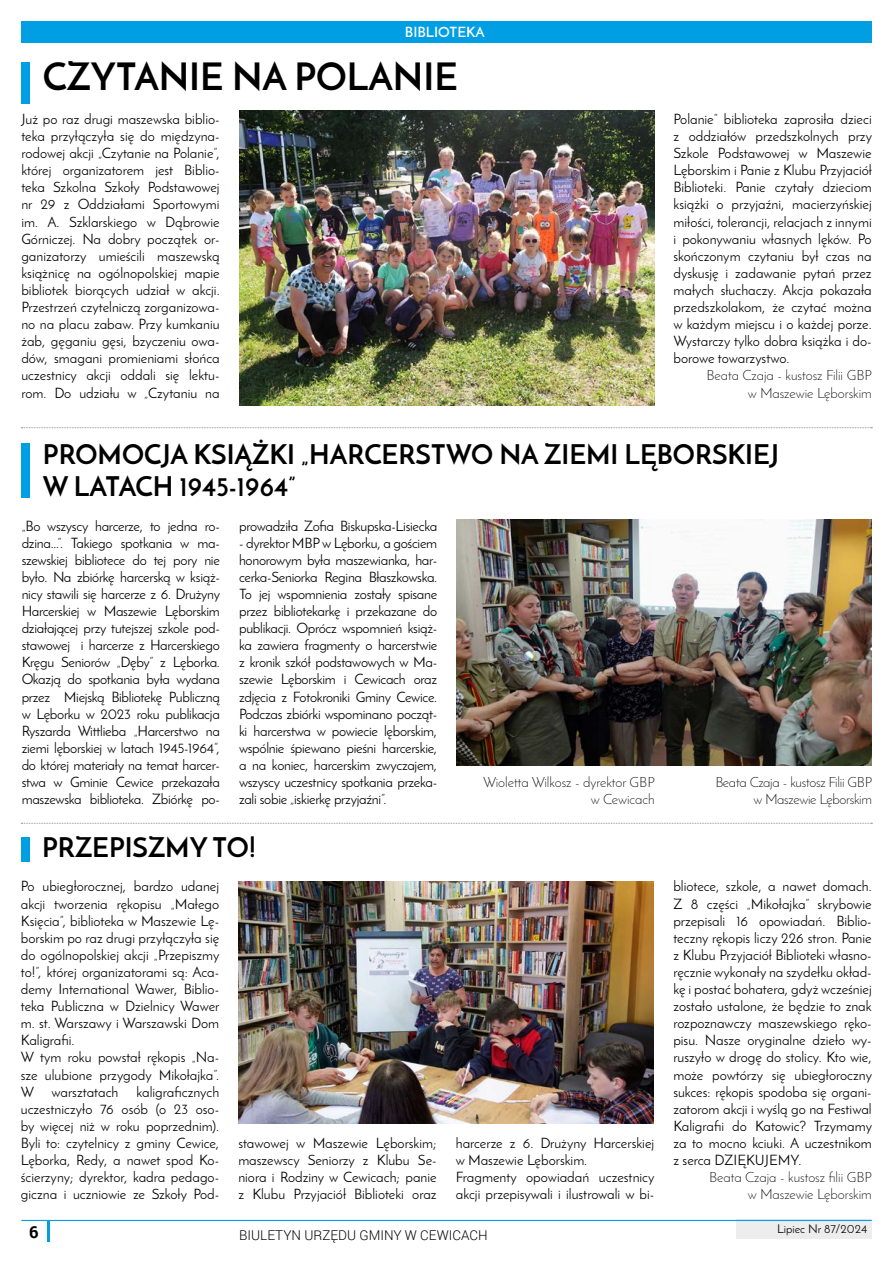
<style>
.page{position:relative;width:893px;height:1263px;background:#fff}
.page>*{position:absolute;margin:0;border:0;box-sizing:border-box;transform-origin:0 0}
.t1{font:700 37.5px "Josefin Sans";color:#000}
.t2{font:700 27px/32.4px "Josefin Sans";color:#000}
.t3{font:700 16.5px "Roboto";color:#000}
.t4{font:14.25px/17.1px "Josefin Sans";color:#000;text-align:justify}
.t5{font:300 14.25px/17.1px "Josefin Sans";color:#000;text-align:right}
.t6{font:300 14.25px/17.1px "Josefin Sans";letter-spacing:-.02em;color:#000;text-align:right}
.t7{font:14.25px "Josefin Sans";letter-spacing:-.02em;color:#000}
.t8{font:600 14.25px "Josefin Sans";color:#fff}
.t9{font:300 13.5px "Roboto";color:#000}
.t10{font:12px "Josefin Sans";color:#000}
</style>
<div class="page">
<div style="left:736px;top:1220px;width:136px;height:19px;background:#ededed"></div>
<hr style="left:21px;top:1220px;width:851px;height:1px;background:#009fe3">
<hr style="left:47px;top:1220px;width:3px;height:22px;background:#009fe3">
<div style="left:22px;top:444px;width:8px;height:54px;background:#009fe3"></div>
<div style="left:21px;top:837px;width:9px;height:24px;background:#009fe3"></div>
<img style="left:239px;top:110px;width:415px;height:295px">
<img style="left:456px;top:520px;width:416px;height:245px">
<img style="left:239px;top:881px;width:415px;height:243px">
<svg style="left:21px;top:823px;width:851px;height:1px"></svg>
<svg style="left:21px;top:427px;width:851px;height:1px"></svg>
<div style="left:22px;top:21px;width:850px;height:22px;background:#009fe3"></div>
<div style="left:22px;top:62px;width:8px;height:42px;background:#009fe3"></div>
<p class="t8" style="left:405px;top:23px;width:81px">BIBLIOTEKA</p>
<h1 class="t1" style="left:43px;top:53px;width:416px">CZYTANIE NA POLANIE</h1>
<p class="t4" style="left:21px;top:110px;width:200px">Już po raz drugi maszewska biblio&shy;teka przyłączyła się do międzyna&shy;rodowej akcji „Czytanie na Polanie”, której organizatorem jest Biblio&shy;teka Szkolna Szkoły Podstawowej nr 29 z Oddziałami Sportowymi im. A. Szklarskiego w Dąbrowie Górniczej. Na dobry początek or&shy;ganizatorzy umieścili maszewską książnicę na ogólnopolskiej mapie bibliotek biorących udział w akcji.<br>Przestrzeń czytelniczą zorganizowa&shy;no na placu zabaw. Przy kumkaniu żab, gęganiu gęsi, bzyczeniu owa&shy;dów, smagani promieniami słońca uczestnicy akcji oddali się lektu&shy;rom. Do udziału w „Czytaniu na</p>
<p class="t4" style="left:673px;top:110px;width:200px">Polanie” biblioteka zaprosiła dzieci z oddziałów przedszkolnych przy Szkole Podstawowej w Maszewie Lęborskim i Panie z Klubu Przyjaciół Biblioteki. Panie czytały dzieciom książki o przyjaźni, macierzyńskiej miłości, tolerancji, relacjach z innymi i pokonywaniu własnych lęków. Po skończonym czytaniu był czas na dyskusję i zadawanie pytań przez małych słuchaczy. Akcja pokazała przedszkolakom, że czytać można w każdym miejscu i o każdej porze.<br>Wystarczy tylko dobra książka i do&shy;borowe towarzystwo.</p>
<p class="t5" style="left:706px;top:367px;width:167px">Beata Czaja - kustosz Filii GBP w Maszewie Lęborskim</p>
<h2 class="t2" style="left:43px;top:438px;width:738px">PROMOCJA KSIĄŻKI „HARCERSTWO NA ZIEMI LĘBORSKIEJ<br>W LATACH 1945-1964”</h2>
<p class="t4" style="left:22px;top:517px;width:200px">„Bo wszyscy harcerze, to jedna ro&shy;dzina...”. Takiego spotkania w ma&shy;szewskiej bibliotece do tej pory nie było. Na zbiórkę harcerską w książ&shy;nicy stawili się harcerze z 6. Drużyny Harcerskiej w Maszewie Lęborskim działającej przy tutejszej szkole pod&shy;stawowej i harcerze z Harcerskiego Kręgu Seniorów „Dęby” z Lęborka.<br>Okazją do spotkania była wydana przez Miejską Bibliotekę Publiczną w Lęborku w 2023 roku publikacja Ryszarda Wittlieba „Harcerstwo na ziemi lęborskiej w latach 1945-1964”, do której materiały na temat harcer&shy;stwa w Gminie Cewice przekazała maszewska biblioteka. Zbiórkę po-</p>
<p class="t7" style="left:239px;top:517px;width:200px">prowadziła Zofia Biskupska-Lisiecka</p>
<p class="t4" style="left:239px;top:534px;width:200px">- dyrektor MBP w Lęborku, a gościem honorowym była maszewianka, har&shy;cerka-Seniorka Regina Błaszkowska.<br>To jej wspomnienia zostały spisane przez bibliotekarkę i przekazane do publikacji. Oprócz wspomnień książ&shy;ka zawiera fragmenty o harcerstwie z kronik szkół podstawowych w Ma&shy;szewie Lęborskim i Cewicach oraz zdjęcia z Fotokroniki Gminy Cewice.<br>Podczas zbiórki wspominano począt&shy;ki harcerstwa w powiecie lęborskim, wspólnie śpiewano pieśni harcerskie, a na koniec, harcerskim zwyczajem, wszyscy uczestnicy spotkania przeka&shy;zali sobie „iskierkę przyjaźni”.</p>
<p class="t5" style="left:483px;top:773px;width:173px">Wioletta Wilkosz - dyrektor GBP w Cewicach</p>
<p class="t6" style="left:715px;top:773px;width:159px">Beata Czaja - kustosz Filii GBP w Maszewie Lęborskim</p>
<h2 class="t2" style="left:42px;top:831px;width:216px">PRZEPISZMY TO!</h2>
<p class="t4" style="left:21px;top:878px;width:200px;text-align:left">Po ubiegłorocznej, bardzo udanej akcji tworzenia rękopisu „Małego<br>Księcia”, biblioteka w Maszewie Lę&shy;borskim po raz drugi przyłączyła się do ogólnopolskiej akcji „Przepiszmy to!”, której organizatorami są: Aca&shy;demy International Wawer, Biblio&shy;teka Publiczna w Dzielnicy Wawer m. st. Warszawy i Warszawski Dom<br>Kaligrafii.<br>W tym roku powstał rękopis „Na&shy;sze ulubione przygody Mikołajka”.<br>W warsztatach</p>
<p class="t4" style="left:21px;top:1083px;width:200px;text-indent:116px">kaligraficznych uczestniczyło 76 osób (o 23 oso&shy;by więcej niż w roku poprzednim).<br>Byli to: czytelnicy z gminy Cewice, Lęborka, Redy, a nawet spod Ko&shy;ścierzyny; dyrektor, kadra pedago&shy;giczna i uczniowie ze Szkoły Pod-</p>
<p class="t4" style="left:238px;top:1134px;width:200px">stawowej w Maszewie Lęborskim; maszewscy Seniorzy z Klubu Se&shy;niora i Rodziny w Cewicach; panie z Klubu Przyjaciół Biblioteki oraz</p>
<p class="t4" style="left:456px;top:1134px;width:200px;text-align:left">harcerze z 6. Drużyny Harcerskiej w Maszewie Lęborskim.<br>Fragmenty opowiadań uczestnicy akcji przepisywali i ilustrowali w bi-</p>
<p class="t3" style="left:29px;top:1220px;width:11px">6</p>
<p class="t9" style="left:239px;top:1226px;width:250px">BIULETYN URZĘDU GMINY W CEWICACH</p>
<p class="t4" style="left:673px;top:878px;width:200px">bliotece, szkole, a nawet domach.<br>Z 8 części „Mikołajka” skrybowie przepisali 16 opowiadań. Biblio&shy;teczny rękopis liczy 226 stron. Panie z Klubu Przyjaciół Biblioteki własno&shy;ręcznie wykonały na szydełku okład&shy;kę i postać bohatera, gdyż wcześniej zostało ustalone, że będzie to znak rozpoznawczy maszewskiego ręko&shy;pisu. Nasze oryginalne dzieło wy&shy;ruszyło w drogę do stolicy. Kto wie, może powtórzy się ubiegłoroczny sukces: rękopis spodoba się organi&shy;zatorom akcji i wyślą go na Festiwal Kaligrafii do Katowic? Trzymamy za to mocno kciuki. A uczestnikom z serca DZIĘKUJEMY.</p>
<p class="t5" style="left:709px;top:1168px;width:164px">Beata Czaja - kustosz filii GBP w Maszewie Lęborskim</p>
<p class="t10" style="left:777px;top:1222px;width:92px">Lipiec Nr 87/2024</p>
</div>
